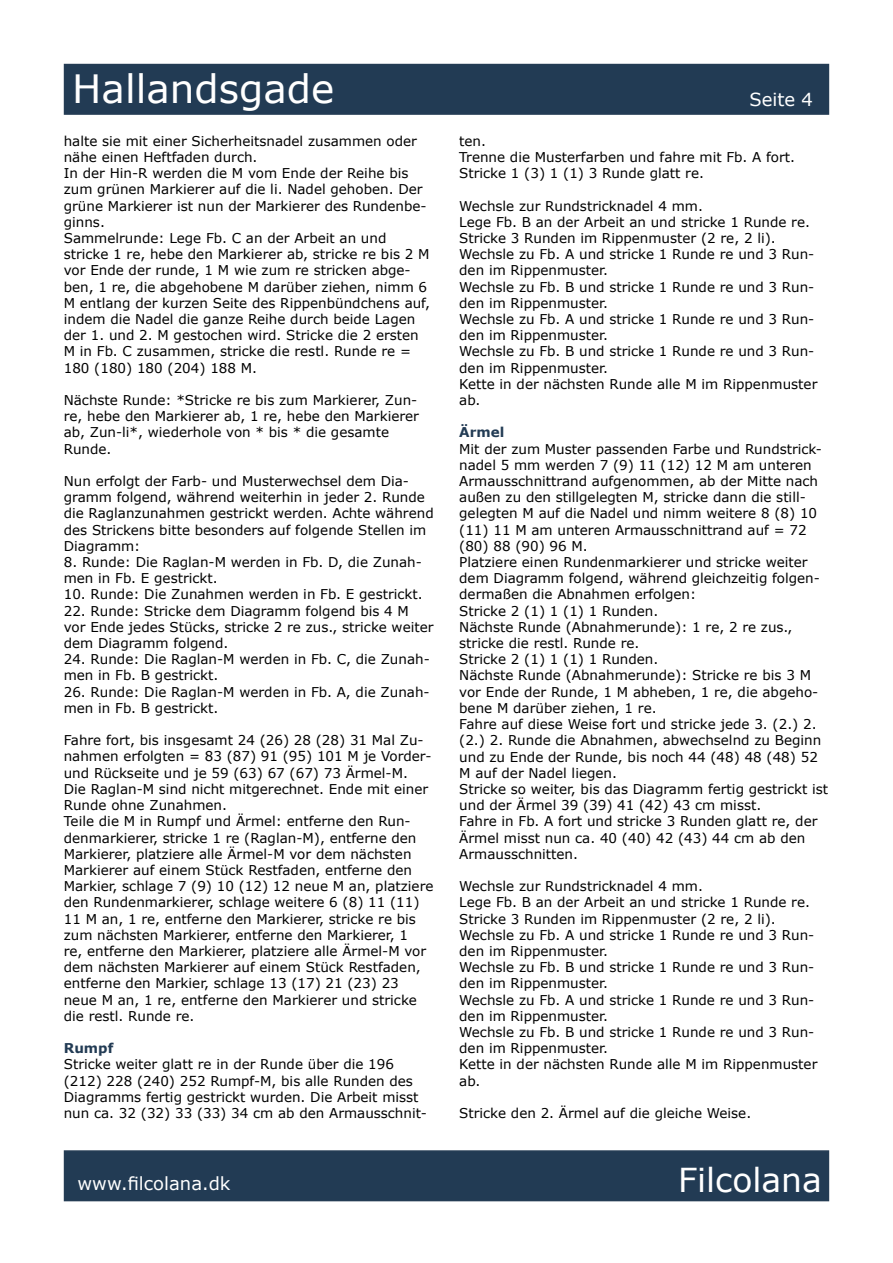
<style>
.page{position:relative;width:893px;height:1263px;background:#fff}
.page>*{position:absolute;margin:0;border:0;box-sizing:border-box;transform-origin:0 0}
.t1{font:39px "Verdana";color:#fff}
.t2{font:33px "Verdana";color:#fff}
.t3{font:18px "Verdana";color:#fff}
.t4{font:13.5px/16.2px "Verdana";color:#000}
.t5{font:700 13.5px "Verdana";color:#223b54}
</style>
<div class="page">
<div style="left:64px;top:64px;width:765px;height:51px;background:#223b54;border:2px solid #243c54"></div>
<div style="left:64px;top:1150px;width:765px;height:51px;background:#223b54;border:2px solid #243c54"></div>
<h1 class="t1" style="left:72px;top:62px;width:264px">Hallandsgade</h1>
<p class="t4" style="left:64px;top:133px;width:368px">halte sie mit einer Sicherheitsnadel zusammen oder nähe einen Heftfaden durch.<br>In der Hin-R werden die M vom Ende der Reihe bis zum grünen Markierer auf die li. Nadel gehoben. Der grüne Markierer ist nun der Markierer des Rundenbe&shy;ginns.<br>Sammelrunde: Lege Fb. C an der Arbeit an und stricke 1 re, hebe den Markierer ab, stricke re bis 2 M vor Ende der runde, 1 M wie zum re stricken abge&shy;ben, 1 re, die abgehobene M darüber ziehen, nimm 6<br>M entlang der kurzen Seite des Rippenbündchens auf, indem die Nadel die ganze Reihe durch beide Lagen der 1. und 2. M gestochen wird. Stricke die 2 ersten M in Fb. C zusammen, stricke die restl. Runde re = 180 (180) 180 (204) 188 M.</p>
<p class="t4" style="left:64px;top:392px;width:357px">Nächste Runde: *Stricke re bis zum Markierer, Zun&shy;re, hebe den Markierer ab, 1 re, hebe den Markierer ab, Zun-li*, wiederhole von * bis * die gesamte Runde.</p>
<p class="t4" style="left:64px;top:473px;width:371px">Nun erfolgt der Farb- und Musterwechsel dem Dia&shy;gramm folgend, während weiterhin in jeder 2. Runde die Raglanzunahmen gestrickt werden. Achte während des Strickens bitte besonders auf folgende Stellen im Diagramm:</p>
<p class="t4" style="left:64px;top:554px;width:360px">8. Runde: Die Raglan-M werden in Fb. D, die Zunah&shy;men in Fb. E gestrickt.</p>
<p class="t4" style="left:64px;top:586px;width:360px">10. Runde: Die Zunahmen werden in Fb. E gestrickt.</p>
<p class="t4" style="left:64px;top:602px;width:371px">22. Runde: Stricke dem Diagramm folgend bis 4 M vor Ende jedes Stücks, stricke 2 re zus., stricke weiter dem Diagramm folgend.</p>
<p class="t4" style="left:64px;top:651px;width:368px">24. Runde: Die Raglan-M werden in Fb. C, die Zunah&shy;men in Fb. B gestrickt.</p>
<p class="t4" style="left:64px;top:683px;width:367px">26. Runde: Die Raglan-M werden in Fb. A, die Zunah&shy;men in Fb. B gestrickt.</p>
<p class="t4" style="left:64px;top:732px;width:371px">Fahre fort, bis insgesamt 24 (26) 28 (28) 31 Mal Zu&shy;nahmen erfolgten = 83 (87) 91 (95) 101 M je Vorder&shy;und Rückseite und je 59 (63) 67 (67) 73 Ärmel-M.<br>Die Raglan-M sind nicht mitgerechnet. Ende mit einer Runde ohne Zunahmen.<br>Teile die M in Rumpf und Ärmel: entferne den Run&shy;denmarkierer, stricke 1 re (Raglan-M), entferne den Markierer, platziere alle Ärmel-M vor dem nächsten Markierer auf einem Stück Restfaden, entferne den Markier, schlage 7 (9) 10 (12) 12 neue M an, platziere den Rundenmarkierer, schlage weitere 6 (8) 11 (11)<br>11 M an, 1 re, entferne den Markierer, stricke re bis zum nächsten Markierer, entferne den Markierer, 1<br>re, entferne den Markierer, platziere alle Ärmel-M vor dem nächsten Markierer auf einem Stück Restfaden, entferne den Markier, schlage 13 (17) 21 (23) 23 neue M an, 1 re, entferne den Markierer und stricke die restl. Runde re.</p>
<p class="t5" style="left:64px;top:1039px;width:51px">Rumpf</p>
<p class="t4" style="left:64px;top:1056px;width:365px">Stricke weiter glatt re in der Runde über die 196 (212) 228 (240) 252 Rumpf-M, bis alle Runden des Diagramms fertig gestrickt wurden. Die Arbeit misst nun ca. 32 (32) 33 (33) 34 cm ab den Armausschnit-</p>
<h3 class="t3" style="left:749px;top:87px;width:65px">Seite 4</h3>
<p class="t4" style="left:459px;top:133px;width:337px">ten.<br>Trenne die Musterfarben und fahre mit Fb. A fort.<br>Stricke 1 (3) 1 (1) 3 Runde glatt re.</p>
<p class="t4" style="left:459px;top:197px;width:360px">Wechsle zur Rundstricknadel 4 mm.<br>Lege Fb. B an der Arbeit an und stricke 1 Runde re.<br>Stricke 3 Runden im Rippenmuster (2 re, 2 li).<br>Wechsle zu Fb. A und stricke 1 Runde re und 3 Run&shy;den im Rippenmuster.<br>Wechsle zu Fb. B und stricke 1 Runde re und 3 Run&shy;den im Rippenmuster.<br>Wechsle zu Fb. A und stricke 1 Runde re und 3 Run&shy;den im Rippenmuster.<br>Wechsle zu Fb. B und stricke 1 Runde re und 3 Run&shy;den im Rippenmuster.<br>Kette in der nächsten Runde alle M im Rippenmuster ab.</p>
<p class="t5" style="left:459px;top:423px;width:47px">Ärmel</p>
<p class="t4" style="left:459px;top:440px;width:370px">Mit der zum Muster passenden Farbe und Rundstrick&shy;nadel 5 mm werden 7 (9) 11 (12) 12 M am unteren Armausschnittrand aufgenommen, ab der Mitte nach außen zu den stillgelegten M, stricke dann die still&shy;gelegten M auf die Nadel und nimm weitere 8 (8) 10 (11) 11 M am unteren Armausschnittrand auf = 72 (80) 88 (90) 96 M.<br>Platziere einen Rundenmarkierer und stricke weiter dem Diagramm folgend, während gleichzeitig folgen&shy;dermaßen die Abnahmen erfolgen:<br>Stricke 2 (1) 1 (1) 1 Runden.<br>Nächste Runde (Abnahmerunde): 1 re, 2 re zus., stricke die restl. Runde re.<br>Stricke 2 (1) 1 (1) 1 Runden.<br>Nächste Runde (Abnahmerunde): Stricke re bis 3 M vor Ende der Runde, 1 M abheben, 1 re, die abgeho&shy;bene M darüber ziehen, 1 re.<br>Fahre auf diese Weise fort und stricke jede 3. (2.) 2. (2.) 2. Runde die Abnahmen, abwechselnd zu Beginn und zu Ende der Runde, bis noch 44 (48) 48 (48) 52<br>M auf der Nadel liegen.<br>Stricke so weiter, bis das Diagramm fertig gestrickt ist und der Ärmel 39 (39) 41 (42) 43 cm misst.<br>Fahre in Fb. A fort und stricke 3 Runden glatt re, der Ärmel misst nun ca. 40 (40) 42 (43) 44 cm ab den Armausschnitten.</p>
<p class="t4" style="left:459px;top:878px;width:360px">Wechsle zur Rundstricknadel 4 mm.<br>Lege Fb. B an der Arbeit an und stricke 1 Runde re.<br>Stricke 3 Runden im Rippenmuster (2 re, 2 li).<br>Wechsle zu Fb. A und stricke 1 Runde re und 3 Run&shy;den im Rippenmuster.<br>Wechsle zu Fb. B und stricke 1 Runde re und 3 Run&shy;den im Rippenmuster.<br>Wechsle zu Fb. A und stricke 1 Runde re und 3 Run&shy;den im Rippenmuster.<br>Wechsle zu Fb. B und stricke 1 Runde re und 3 Run&shy;den im Rippenmuster.<br>Kette in der nächsten Runde alle M im Rippenmuster ab.</p>
<p class="t4" style="left:459px;top:1105px;width:293px">Stricke den 2. Ärmel auf die gleiche Weise.</p>
<h3 class="t3" style="left:78px;top:1171px;width:154px">www.filcolana.dk</h3>
<h2 class="t2" style="left:678px;top:1157px;width:145px">Filcolana</h2>
</div>
